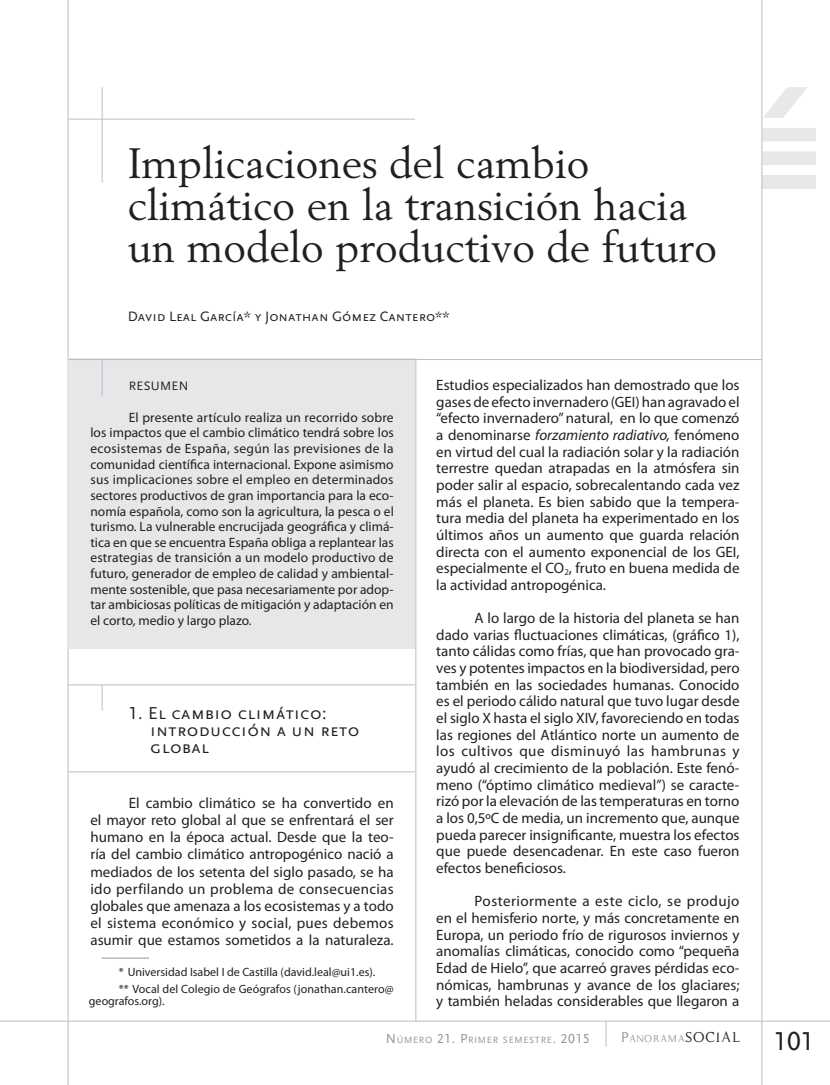
<style>
.page{position:relative;width:830px;height:1085px;background:#fff}
.page>*{position:absolute;margin:0;border:0;box-sizing:border-box;transform-origin:0 0}
._01-Titulo{font:42px/42px "Berling";color:#231f20}
.t1{font:27px "Scala Sans Caps";color:#231f20}
._08-Epigrafe__1{font:18px/17.1px "Scala Sans Caps";letter-spacing:.025em;color:#231f20}
._06-Texto_General{font:15px/16.6px "Myriad Pro";color:#231f20;text-align:justify}
._03-Autor{font:14.25px "Scala Sans Caps";color:#231f20}
._05-Cuadro_Gris__tex{font:13.5px/15.6px "Myriad Pro";color:#231f20;text-align:justify}
._04-Cuadro_Gris__pal{font:12.75px "Scala Sans Caps";letter-spacing:.025em;color:#231f20}
._07-Nota_Pie_de_Pagi{font:12px/12.8px "Myriad Pro";color:#231f20}
.t2{font:11.55px "Kopy Katt Kut";letter-spacing:.07em;color:#939598}
.t3{font:9.45px "Scala Sans Caps";letter-spacing:.07em;color:#939598}
.s1{font-style:italic}
.s2{font-size:13.5px}
.s3{font-size:16.5px}
.s4{font-size:16.5px;color:#231f20}
</style>
<div class="page">
<svg style="left:762px;top:87px;width:45px;height:31px"></svg>
<div style="left:762px;top:128px;width:53px;height:13px;background:#e6e8e9"></div>
<div style="left:762px;top:151px;width:53px;height:14px;background:#e6e8e9"></div>
<div style="left:762px;top:175px;width:53px;height:14px;background:#e6e8e9"></div>
<hr style="left:68px;top:119px;width:347px;height:1px;background:#bcbdc0">
<hr style="left:102px;top:87px;width:1px;height:96px;background:#bcbdc0">
<hr style="left:0;top:1020px;width:829px;height:1px;background:#bcbdc0">
<hr style="left:761px;top:0;width:1px;height:1084px;background:#bcbdc0">
<hr style="left:68px;top:0;width:1px;height:1084px;background:#bcbdc0">
<svg style="left:605px;top:1020px;width:1px;height:26px"></svg>
<div style="left:68px;top:358px;width:347px;height:290px;background:#e6e7e9"></div>
<hr style="left:68px;top:359px;width:693px;height:1px;background:#bcbdc0">
<hr style="left:102px;top:359px;width:1px;height:36px;background:#bcbdc0">
<hr style="left:102px;top:957px;width:47px;height:1px;background:#939598">
<svg style="left:102px;top:685px;width:1px;height:25px"></svg>
<hr style="left:68px;top:684px;width:347px;height:1px;background:#bcbdc0">
<hr style="left:68px;top:771px;width:347px;height:1px;background:#bcbdc0">
<hr style="left:415px;top:358px;width:1px;height:662px;background:#bcbdc0">
<p class="_01-Titulo" style="left:128px;top:142px;width:590px">Implicaciones del cambio climático en la transición hacia un modelo productivo de futuro</p>
<p class="_03-Autor" style="left:128px;top:309px;width:323px">David Leal García* y Jonathan Gómez Cantero**</p>
<p class="_04-Cuadro_Gris__pal" style="left:129px;top:378px;width:61px">RESUMEN</p>
<p class="_05-Cuadro_Gris__tex" style="left:90px;top:409px;width:305px;text-indent:38px">El presente artículo realiza un recorrido sobre los impactos que el cambio climático tendrá sobre los ecosistemas de España, según las previsiones de la comunidad científica internacional. Expone asimismo sus implicaciones sobre el empleo en determinados sectores productivos de gran importancia para la eco&shy;nomía española, como son la agricultura, la pesca o el turismo. La vulnerable encrucijada geográfica y climá&shy;tica en que se encuentra España obliga a replantear las estrategias de transición a un modelo productivo de futuro, generador de empleo de calidad y ambiental&shy;mente sostenible, que pasa necesariamente por adop&shy;tar ambiciosas políticas de mitigación y adaptación en el corto, medio y largo plazo.</p>
<p class="_08-Epigrafe__1" style="left:150px;top:704px;width:211px;text-indent:-21px">1. El cambio climático: introducción a un reto global</p>
<p class="_06-Texto_General" style="left:90px;top:794px;width:304px;line-height:17.1px;text-indent:38px">El cambio climático se ha convertido en el mayor reto global al que se enfrentará el ser humano en la época actual. Desde que la teo&shy;ría del cambio climático antropogénico nació a mediados de los setenta del siglo pasado, se ha ido perfilando un problema de consecuencias globales que amenaza a los ecosistemas y a todo el sistema económico y social, pues debemos asumir que estamos sometidos a la naturaleza.</p>
<p class="_07-Nota_Pie_de_Pagi" style="left:119px;top:964px;width:258px">* Universidad Isabel I de Castilla (david.leal@ui1.es).</p>
<p class="_07-Nota_Pie_de_Pagi" style="left:89px;top:981px;width:306px;text-indent:30px">** Vocal del Colegio de Geógrafos (jonathan.cantero@ geografos.org).</p>
<p class="_06-Texto_General" style="left:436px;top:376px;width:304px">Estudios especializados han demostrado que los gases de efecto invernadero (GEI) han agravado el “efecto invernadero” natural, en lo que comenzó a denominarse <span class="s1">forzamiento radiativo,</span> fenómeno en virtud del cual la radiación solar y la radiación terrestre quedan atrapadas en la atmósfera sin poder salir al espacio, sobrecalentando cada vez más el planeta. Es bien sabido que la tempera&shy;tura media del planeta ha experimentado en los últimos años un aumento que guarda relación directa con el aumento exponencial de los GEI, especialmente el CO<sub>2</sub>, fruto en buena medida de la actividad antropogénica.</p>
<p class="_06-Texto_General" style="left:436px;top:609px;width:304px;text-indent:38px">A lo largo de la historia del planeta se han dado varias fluctuaciones climáticas, (gráfico 1), tanto cálidas como frías, que han provocado gra&shy;ves y potentes impactos en la biodiversidad, pero también en las sociedades humanas. Conocido es el periodo cálido natural que tuvo lugar desde el siglo X hasta el siglo XIV, favoreciendo en todas las regiones del Atlántico norte un aumento de los cultivos que disminuyó las hambrunas y ayudó al crecimiento de la población. Este fenó&shy;meno (“óptimo climático medieval”) se caracte&shy;rizó por la elevación de las temperaturas en torno a los 0,5ºC de media, un incremento que, aunque pueda parecer insignificante, muestra los efectos que puede desencadenar. En este caso fueron efectos beneficiosos.</p>
<p class="_06-Texto_General" style="left:436px;top:892px;width:304px;text-indent:38px">Posteriormente a este ciclo, se produjo en el hemisferio norte, y más concretamente en Europa, un periodo frío de rigurosos inviernos y anomalías climáticas, conocido como “pequeña Edad de Hielo”, que acarreó graves pérdidas eco&shy;nómicas, hambrunas y avance de los glaciares; y también heladas considerables que llegaron a</p>
<p class="t3" style="left:386px;top:1034px;width:205px"><span class="s2">N</span>ÚMERO <span class="s2">21. P</span>RIMER SEMESTRE<span class="s2">. 2015</span></p>
<p class="t2" style="left:620px;top:1030px;width:120px"><span class="s3">P</span>ANORAMA<span class="s4">SOCIAL</span></p>
<p class="t1" style="left:773px;top:1026px;width:42px">101</p>
</div>
